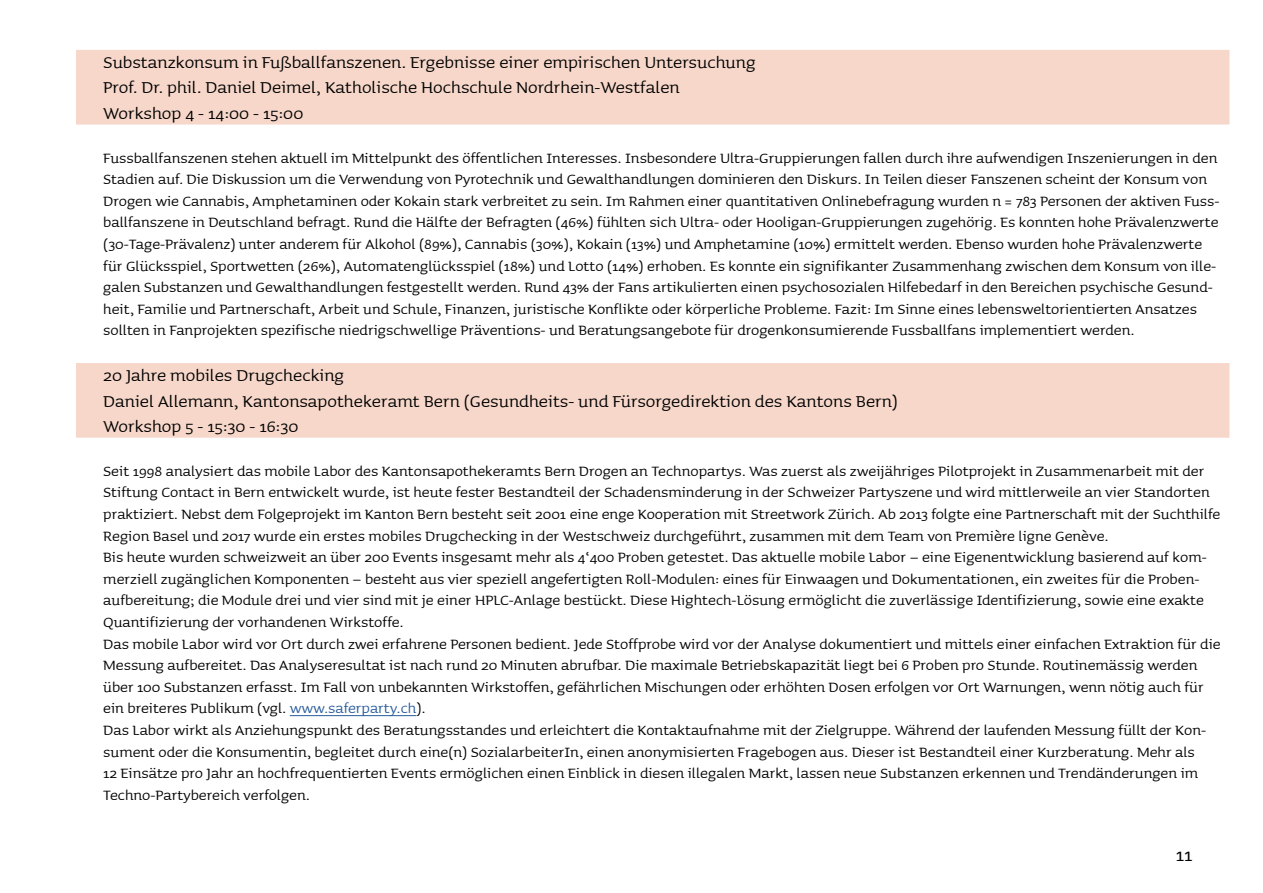
<style>
.page{position:relative;width:1263px;height:893px;background:#fff}
.page>*{position:absolute;margin:0;border:0;box-sizing:border-box;transform-origin:0 0}
.t1{font:24px "Sauna";color:#000}
.t2{font:21px/25.2px "Sauna";color:#000}
.t3{font:18px/21.6px "Sauna";color:#000}
.s1{color:#275b9b}
</style>
<div class="page">
<svg style="left:76px;top:50px;width:1153px;height:388px"></svg>
<hr style="left:290px;top:715px;width:126px;height:1px;background:#275b9b">
<p class="t2" style="left:103px;top:49px;width:654px">Substanzkonsum in Fußballfanszenen. Ergebnisse einer empirischen Untersuchung<br>Prof. Dr. phil. Daniel Deimel, Katholische Hochschule Nordrhein-Westfalen<br>Workshop 4 - 14:00 - 15:00</p>
<p class="t3" style="left:103px;top:146px;width:1118px">Fussballfanszenen stehen aktuell im Mittelpunkt des öffentlichen Interesses. Insbesondere Ultra-Gruppierungen fallen durch ihre aufwendigen Inszenierungen in den Stadien auf. Die Diskussion um die Verwendung von Pyrotechnik und Gewalthandlungen dominieren den Diskurs. In Teilen dieser Fanszenen scheint der Konsum von Drogen wie Cannabis, Amphetaminen oder Kokain stark verbreitet zu sein. Im Rahmen einer quantitativen Onlinebefragung wurden n = 783 Personen der aktiven Fuss&shy;ballfanszene in Deutschland befragt. Rund die Hälfte der Befragten (46%) fühlten sich Ultra- oder Hooligan-Gruppierungen zugehörig. Es konnten hohe Prävalenzwerte (30-Tage-Prävalenz) unter anderem für Alkohol (89%), Cannabis (30%), Kokain (13%) und Amphetamine (10%) ermittelt werden. Ebenso wurden hohe Prävalenzwerte für Glücksspiel, Sportwetten (26%), Automatenglücksspiel (18%) und Lotto (14%) erhoben. Es konnte ein signifikanter Zusammenhang zwischen dem Konsum von ille&shy;galen Substanzen und Gewalthandlungen festgestellt werden. Rund 43% der Fans artikulierten einen psychosozialen Hilfebedarf in den Bereichen psychische Gesund&shy;heit, Familie und Partnerschaft, Arbeit und Schule, Finanzen, juristische Konflikte oder körperliche Probleme. Fazit: Im Sinne eines lebensweltorientierten Ansatzes sollten in Fanprojekten spezifische niedrigschwellige Präventions- und Beratungsangebote für drogenkonsumierende Fussballfans implementiert werden.</p>
<p class="t2" style="left:103px;top:362px;width:796px">20 Jahre mobiles Drugchecking<br>Daniel Allemann, Kantonsapothekeramt Bern (Gesundheits- und Fürsorgedirektion des Kantons Bern)<br>Workshop 5 - 15:30 - 16:30</p>
<p class="t3" style="left:103px;top:459px;width:1119px">Seit 1998 analysiert das mobile Labor des Kantonsapothekeramts Bern Drogen an Technopartys. Was zuerst als zweijähriges Pilotprojekt in Zusammenarbeit mit der Stiftung Contact in Bern entwickelt wurde, ist heute fester Bestandteil der Schadensminderung in der Schweizer Partyszene und wird mittlerweile an vier Standorten praktiziert. Nebst dem Folgeprojekt im Kanton Bern besteht seit 2001 eine enge Kooperation mit Streetwork Zürich. Ab 2013 folgte eine Partnerschaft mit der Suchthilfe Region Basel und 2017 wurde ein erstes mobiles Drugchecking in der Westschweiz durchgeführt, zusammen mit dem Team von Première ligne Genève.<br>Bis heute wurden schweizweit an über 200 Events insgesamt mehr als 4‘400 Proben getestet. Das aktuelle mobile Labor – eine Eigenentwicklung basierend auf kom&shy;merziell zugänglichen Komponenten – besteht aus vier speziell angefertigten Roll-Modulen: eines für Einwaagen und Dokumentationen, ein zweites für die Proben&shy;aufbereitung; die Module drei und vier sind mit je einer HPLC-Anlage bestückt. Diese Hightech-Lösung ermöglicht die zuverlässige Identifizierung, sowie eine exakte Quantifizierung der vorhandenen Wirkstoffe.<br>Das mobile Labor wird vor Ort durch zwei erfahrene Personen bedient. Jede Stoffprobe wird vor der Analyse dokumentiert und mittels einer einfachen Extraktion für die Messung aufbereitet. Das Analyseresultat ist nach rund 20 Minuten abrufbar. Die maximale Betriebskapazität liegt bei 6 Proben pro Stunde. Routinemässig werden über 100 Substanzen erfasst. Im Fall von unbekannten Wirkstoffen, gefährlichen Mischungen oder erhöhten Dosen erfolgen vor Ort Warnungen, wenn nötig auch für ein breiteres Publikum (vgl. <span class="s1">www.saferparty.ch</span>).<br>Das Labor wirkt als Anziehungspunkt des Beratungsstandes und erleichtert die Kontaktaufnahme mit der Zielgruppe. Während der laufenden Messung füllt der Kon&shy;sument oder die Konsumentin, begleitet durch eine(n) SozialarbeiterIn, einen anonymisierten Fragebogen aus. Dieser ist Bestandteil einer Kurzberatung. Mehr als<br>12 Einsätze pro Jahr an hochfrequentierten Events ermöglichen einen Einblick in diesen illegalen Markt, lassen neue Substanzen erkennen und Trendänderungen im Techno-Partybereich verfolgen.</p>
<h1 class="t1" style="left:1176px;top:839px;width:18px">11</h1>
</div>
